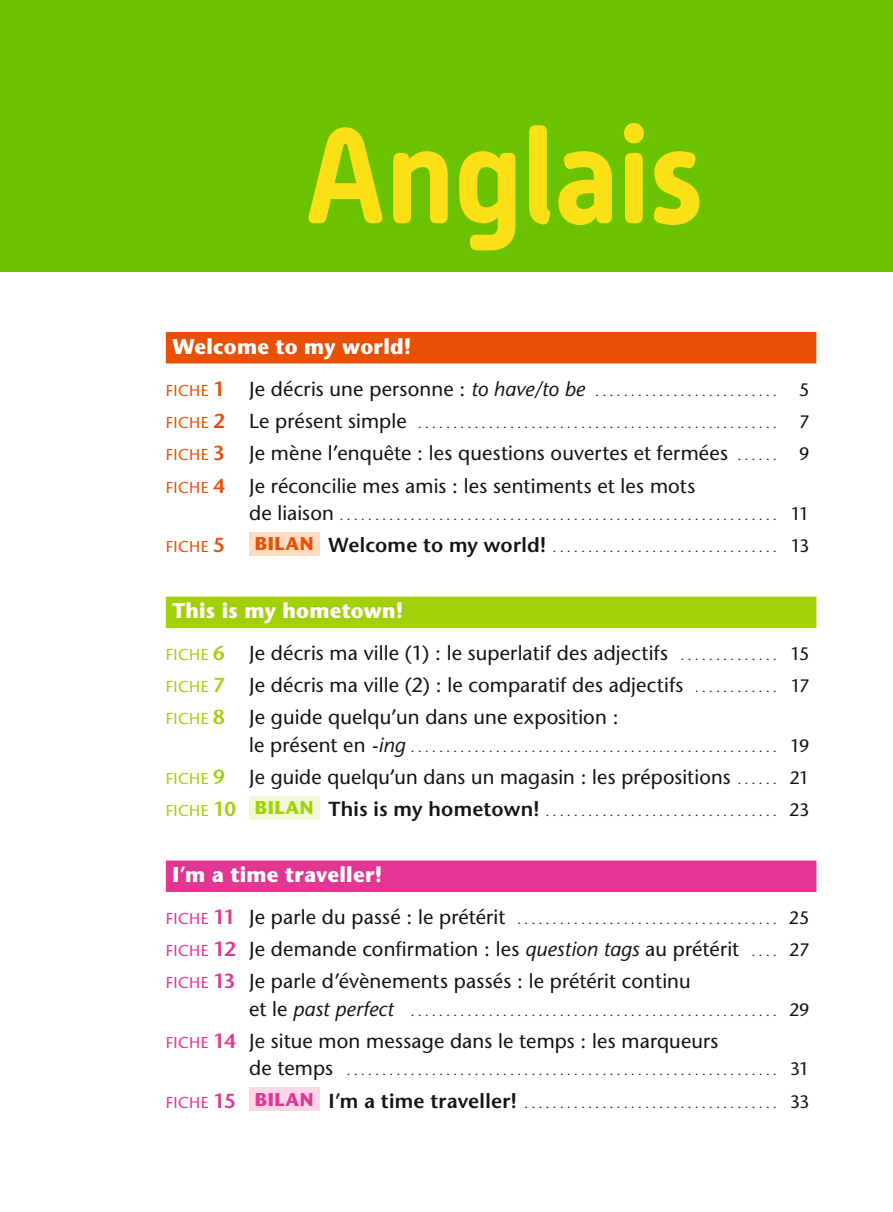
<style>
.page{position:relative;width:893px;height:1212px;background:#fff}
.page>*{position:absolute;margin:0;border:0;box-sizing:border-box;transform-origin:0 0}
.t1{font:700 135px "Alwyn New Rounded";letter-spacing:-.015em;color:#fae014;scale:.94 1}
.t2{font:700 21.38px "Stone Sans Std";letter-spacing:.01em;color:#fefefe;scale:.95 1}
.t3{font:500 20.25px/32.2px "Stone Sans Std";letter-spacing:.01em;color:#131413}
.t4{font:500 15.75px "Stone Sans Std";letter-spacing:.02em;color:#e94f05}
.t5{font:500 12.38px "Stone Sans Std";color:#131413}
.s1{font-size:15.75px;color:#e94f05}
.s2{font-weight:600;font-size:20.25px;color:#e94f05}
.s3{font-size:20.25px}
.s4{font-style:italic;font-size:20.25px}
.s5{font-size:18px}
.s6{font-weight:600;color:#e94f05}
.s7{font-size:12.38px}
.s8{font-weight:600;font-size:20.25px}
.s9{font-weight:700;font-size:18.45px;color:#e94f05}
.s10{font-size:15.75px;color:#a2d109}
.s11{font-weight:600;color:#a2d109}
.s12{font-weight:600;font-size:20.25px;color:#a2d109}
.s13{font-weight:700;font-size:18.45px;color:#a2d109}
.s14{font-size:15.75px;color:#e33692}
.s15{font-weight:600;font-size:20.25px;color:#e33692}
.s16{font-weight:600;color:#e33692}
.s17{font-style:italic}
.s18{font-weight:700;font-size:18.45px;color:#e33692}
</style>
<div class="page">
<div style="left:166px;top:332px;width:650px;height:31px;background:#e94f05"></div>
<div style="left:166px;top:597px;width:650px;height:31px;background:#a2d109"></div>
<div style="left:166px;top:860px;width:650px;height:32px;background:#e33692"></div>
<div style="left:249px;top:532px;width:70px;height:24px;background:#ffdbc3"></div>
<div style="left:249px;top:796px;width:70px;height:23px;background:#f0f9d4"></div>
<div style="left:249px;top:1087px;width:70px;height:24px;background:#fcd7ea"></div>
<div style="left:0;top:0;width:893px;height:272px;background:#6bc200"></div>
<h1 class="t1" style="left:303px;top:98px;width:429px">Anglais</h1>
<h2 class="t2" style="left:172px;top:334px;width:253px">Welcome to my world!</h2>
<p class="t5" style="left:166px;top:384px;width:645px"><span class="s1">FICHE</span> <span class="s2">1</span> <span class="s3">Je décris une personne :</span> <span class="s4">to have/to be</span> . . . . . . . . . . . . . . . . . . . . . . . . . . <span class="s5">5</span></p>
<p class="t5" style="left:166px;top:416px;width:645px"><span class="s1">FICHE</span> <span class="s2">2</span> <span class="s3">Le présent simple</span> . . . . . . . . . . . . . . . . . . . . . . . . . . . . . . . . . . . . . . . . . . . . . . . . . . . <span class="s5">7</span></p>
<h3 class="t3" style="left:166px;top:437px;width:645px"><span class="s1">FICHE</span> <span class="s6">3</span> Je mène l’enquête : les questions ouvertes et fermées <span class="s7">. . . . . .</span> <span class="s5">9<br></span><span class="s1">FICHE</span> <span class="s6">4</span> Je réconcilie mes amis : les sentiments et les mots</h3>
<p class="t5" style="left:249px;top:508px;width:562px"><span class="s3">de liaison</span> . . . . . . . . . . . . . . . . . . . . . . . . . . . . . . . . . . . . . . . . . . . . . . . . . . . . . . . . . . . . . . <span class="s5">11</span></p>
<p class="t4" style="left:166px;top:537px;width:61px">FICHE <span class="s8">5</span></p>
<p class="t5" style="left:255px;top:540px;width:556px"><span class="s9">BILAN</span> <span class="s8">Welcome to my world!</span> . . . . . . . . . . . . . . . . . . . . . . . . . . . . . . . . <span class="s5">13</span></p>
<h2 class="t2" style="left:172px;top:598px;width:245px">This is my hometown!</h2>
<h3 class="t3" style="left:166px;top:637px;width:645px;text-align:justify"><span class="s10">FICHE</span> <span class="s11">6</span> Je décris ma ville (1) : le superlatif des adjectifs <span class="s7">. . . . . . . . . . . . . .</span> <span class="s5">15<br></span><span class="s10">FICHE</span> <span class="s11">7</span> Je décris ma ville (2) : le comparatif des adjectifs <span class="s7">. . . . . . . . . . . .</span> <span class="s5">17<br></span><span class="s10">FICHE</span> <span class="s11">8</span> Je guide quelqu’un dans une exposition :</h3>
<p class="t5" style="left:249px;top:740px;width:562px"><span class="s3">le présent en</span> <span class="s4">-ing</span> . . . . . . . . . . . . . . . . . . . . . . . . . . . . . . . . . . . . . . . . . . . . . . . . . . . . <span class="s5">19</span></p>
<h3 class="t3" style="left:166px;top:761px;width:645px"><span class="s10">FICHE</span> <span class="s11">9</span> Je guide quelqu’un dans un magasin : les prépositions <span class="s7">. . . . . .</span> <span class="s5">21</span></h3>
<p class="t5" style="left:166px;top:804px;width:645px"><span class="s10">FICHE</span> <span class="s12">10</span> <span class="s13">BILAN</span> <span class="s8">This is my hometown!</span> . . . . . . . . . . . . . . . . . . . . . . . . . . . . . . . . . <span class="s5">23</span></p>
<h2 class="t2" style="left:172px;top:862px;width:223px">I’m a time traveller!</h2>
<p class="t5" style="left:166px;top:912px;width:645px"><span class="s14">FICHE</span> <span class="s15">11</span> <span class="s3">Je parle du passé : le prétérit</span> . . . . . . . . . . . . . . . . . . . . . . . . . . . . . . . . . . . . . <span class="s5">25</span></p>
<h3 class="t3" style="left:166px;top:933px;width:645px"><span class="s14">FICHE</span> <span class="s16">12</span> Je demande confirmation : les <span class="s17">question tags</span> au prétérit <span class="s7">. . . .</span> <span class="s5">27<br></span><span class="s14">FICHE</span> <span class="s16">13</span> Je parle d’évènements passés : le prétérit continu</h3>
<p class="t5" style="left:249px;top:1004px;width:562px"><span class="s3">et le</span> <span class="s4">past perfect</span> . . . . . . . . . . . . . . . . . . . . . . . . . . . . . . . . . . . . . . . . . . . . . . . . . . . . <span class="s5">29</span></p>
<h3 class="t3" style="left:166px;top:1025px;width:554px"><span class="s14">FICHE</span> <span class="s16">14</span> Je situe mon message dans le temps : les marqueurs</h3>
<p class="t5" style="left:249px;top:1064px;width:562px"><span class="s3">de temps</span> . . . . . . . . . . . . . . . . . . . . . . . . . . . . . . . . . . . . . . . . . . . . . . . . . . . . . . . . . . . . . <span class="s5">31</span></p>
<p class="t5" style="left:166px;top:1096px;width:645px"><span class="s14">FICHE</span> <span class="s15">15</span> <span class="s18">BILAN</span> <span class="s8">I’m a time traveller!</span> . . . . . . . . . . . . . . . . . . . . . . . . . . . . . . . . . . . . <span class="s5">33</span></p>
</div>
